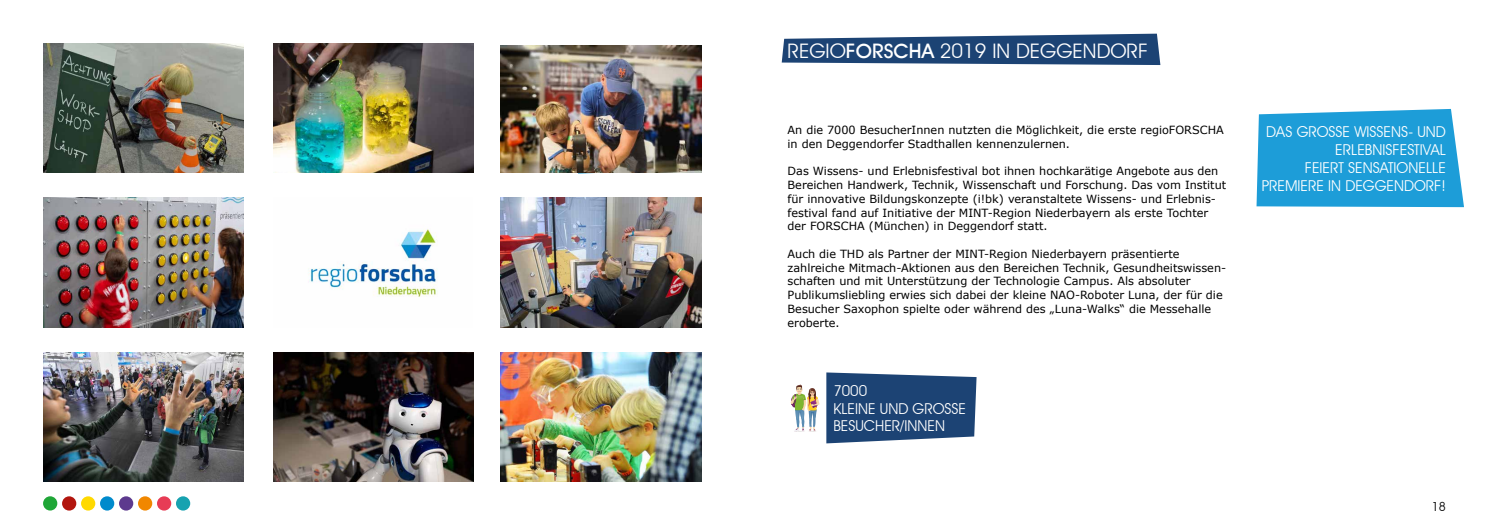
<style>
.page{position:relative;width:1489px;height:525px;background:#fff}
.page>*{position:absolute;margin:0;border:0;box-sizing:border-box;transform-origin:0 0}
.t1{font:20px "Avant Garde IT Cby BT";color:#fff}
.t2{font:15px/18px "Avant Garde IT Cby BT";color:#fff;text-align:right}
.t3{font:12.5px "Avant Garde IT Cby BT";color:#000}
.t4{font:11.25px/13.8px "Verdana";color:#000}
.s1{font-family:"Avant Garde Md BT Medium"}
</style>
<div class="page">
<div style="left:43px;top:496px;width:14px;height:14px;background:#1fa637;border-radius:50%"></div>
<div style="left:62px;top:496px;width:14px;height:14px;background:#b2150e;border-radius:50%"></div>
<div style="left:81px;top:496px;width:14px;height:14px;background:#ffd900;border-radius:50%"></div>
<div style="left:100px;top:496px;width:14px;height:14px;background:#008acc;border-radius:50%"></div>
<div style="left:119px;top:496px;width:14px;height:14px;background:#5d3a8e;border-radius:50%"></div>
<div style="left:157px;top:496px;width:14px;height:14px;background:#e73c55;border-radius:50%"></div>
<div style="left:138px;top:496px;width:14px;height:14px;background:#f18700;border-radius:50%"></div>
<div style="left:176px;top:496px;width:14px;height:14px;background:#17a2b0;border-radius:50%"></div>
<svg style="left:781px;top:34px;width:379px;height:31px;background:#365984"></svg>
<svg style="left:1256px;top:109px;width:207px;height:98px;background:#2ba3da"></svg>
<svg style="left:826px;top:372px;width:150px;height:71px;background:#2f5380"></svg>
<svg style="left:790px;top:384px;width:29px;height:48px"></svg>
<img style="left:43px;top:43px;width:200px;height:130px">
<img style="left:43px;top:197px;width:200px;height:130px">
<img style="left:43px;top:352px;width:200px;height:129px">
<img style="left:273px;top:43px;width:200px;height:130px">
<img style="left:308px;top:229px;width:130px;height:68px">
<img style="left:273px;top:352px;width:200px;height:129px">
<img style="left:501px;top:45px;width:200px;height:128px">
<img style="left:501px;top:197px;width:200px;height:130px">
<img style="left:501px;top:352px;width:200px;height:129px">
<h1 class="t1" style="left:787px;top:39px;width:362px">REGIO<span class="s1">FORSCHA</span> 2019 IN DEGGENDORF</h1>
<p class="t4" style="left:787px;top:123px;width:438px">An die 7000 BesucherInnen nutzten die Möglichkeit, die erste regioFORSCHA in den Deggendorfer Stadthallen kennenzulernen.</p>
<p class="t4" style="left:787px;top:164px;width:440px">Das Wissens- und Erlebnisfestival bot ihnen hochkarätige Angebote aus den Bereichen Handwerk, Technik, Wissenschaft und Forschung. Das vom Institut für innovative Bildungskonzepte (i!bk) veranstaltete Wissens- und Erlebnis&shy;festival fand auf Initiative der MINT-Region Niederbayern als erste Tochter der FORSCHA (München) in Deggendorf statt.</p>
<p class="t4" style="left:787px;top:247px;width:440px">Auch die THD als Partner der MINT-Region Niederbayern präsentierte zahlreiche Mitmach-Aktionen aus den Bereichen Technik, Gesundheitswissen&shy;schaften und mit Unterstützung der Technologie Campus. Als absoluter Publikumsliebling erwies sich dabei der kleine NAO-Roboter Luna, der für die Besucher Saxophon spielte oder während des „Luna-Walks“ die Messehalle eroberte.</p>
<h2 class="t2" style="left:833px;top:381px;width:134px;line-height:17.5px;text-align:left">7000<br>KLEINE UND GROSSE<br>BESUCHER/INNEN</h2>
<h2 class="t2" style="left:1261px;top:122px;width:186px">DAS GROSSE WISSENS- UND<br>ERLEBNISFESTIVAL<br>FEIERT SENSATIONELLE<br>PREMIERE IN DEGGENDORF!</h2>
<p class="t3" style="left:1431px;top:498px;width:16px">18</p>
</div>
